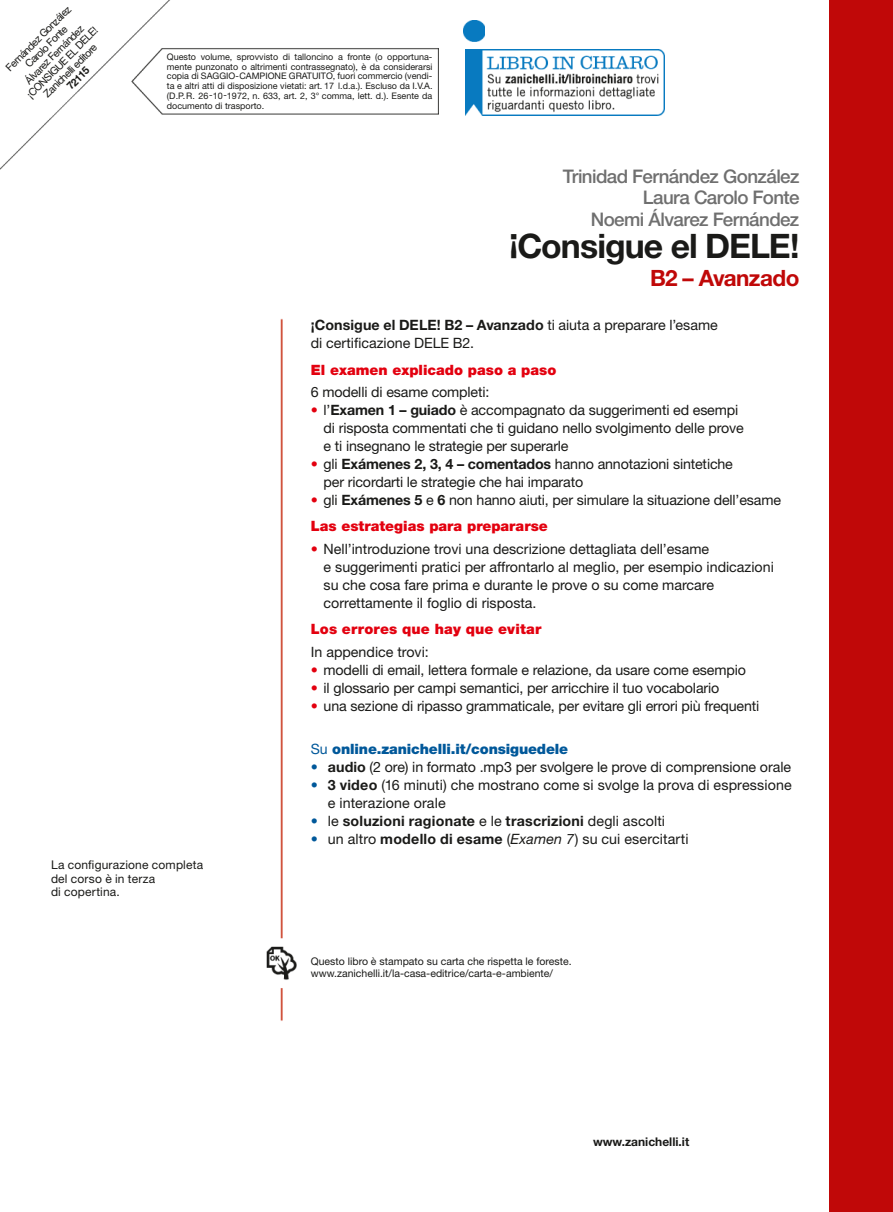
<style>
.page{position:relative;width:893px;height:1212px;background:#fff}
.page>*{position:absolute;margin:0;border:0;box-sizing:border-box;transform-origin:0 0}
.t1{font:700 33.75px "Helvetica Neue LT Std";letter-spacing:-.025em;color:#1a1a18}
.t2{font:700 22.5px "Helvetica Neue LT Std";letter-spacing:-.025em;color:#c00808}
.t3{font:500 18.75px/21px "Helvetica Neue LT Std";letter-spacing:-.03em;color:#6f6f6f;text-align:right}
.t4{font:14.25px/18px "Helvetica Neue LT Std";letter-spacing:-.01em;color:#1a1a18}
.t5{font:900 14.25px "Helvetica Neue LT Std";color:#e3000f}
.t6{font:700 14.25px "Helvetica Neue LT Std";letter-spacing:.015em;color:#1a1a18}
.t7{font:900 14.25px "Helvetica Neue LT Std";letter-spacing:-.01em;color:#00589a}
.t8{font:12px/13.5px "Helvetica Neue LT Std";letter-spacing:.015em;color:#1a1a18}
.t9{font:700 12px "Helvetica Neue LT Std";color:#1a1a18}
.t10{font:10.5px/11.2px "Helvetica Neue LT Std";color:#1a1a18}
.t11{font:700 10.5px "Helvetica Neue LT Std";color:#1a1a18}
.t12{font:9px/9.8px "Helvetica Neue LT Std";color:#1a1a18;text-align:justify}
.s1{font-weight:700}
.s2{color:#e3000f}
.s3{font-weight:900;color:#e3000f}
.s4{font-weight:400}
.s5{color:#00589a}
.s6{font-weight:400;color:#00589a}
.s7{font-style:italic}
</style>
<div class="page">
<div style="left:829px;top:0;width:64px;height:1212px;background:#c00808"></div>
<img style="left:464px;top:21px;width:21px;height:21px">
<img style="left:465px;top:49px;width:199px;height:66px">
<img style="left:0;top:0;width:438px;height:1021px">
<p class="t10" style="left:2px;top:69px;width:97px;text-align:center;rotate:-45deg">Fernández González<br>Carolo Fonte<br>Álvarez Fernández ¡CONSIGUE EL DELE!<br>Zanichelli editore</p>
<p class="t11" style="left:66px;top:85px;width:29px;rotate:-45deg">72115</p>
<p class="t12" style="left:167px;top:53px;width:267px">Questo volume, sprovvisto di talloncino a fronte (o opportuna&shy;mente punzonato o altrimenti contrassegnato), è da considerarsi copia di SAGGIO-CAMPIONE GRATUITO, fuori commercio (vendi&shy;ta e altri atti di disposizione vietati: art. 17 l.d.a.). Escluso da I.V.A. (D.P.R. 26-10-1972, n. 633, art. 2, 3° comma, lett. d.). Esente da documento di trasporto.</p>
<h3 class="t3" style="left:563px;top:166px;width:238px">Trinidad Fernández González<br>Laura Carolo Fonte<br>Noemi Álvarez Fernández</h3>
<h1 class="t1" style="left:509px;top:234px;width:292px">¡Consigue el DELE!</h1>
<h2 class="t2" style="left:650px;top:270px;width:151px">B2 – Avanzado</h2>
<p class="t4" style="left:311px;top:317px;width:408px"><span class="s1">¡Consigue el DELE! B2 – Avanzado</span> ti aiuta a preparare l’esame di certificazione DELE B2.</p>
<p class="t5" style="left:311px;top:364px;width:247px">El examen explicado paso a paso</p>
<p class="t4" style="left:311px;top:384px;width:180px">6 modelli di esame completi:</p>
<p class="t4" style="left:324px;top:402px;width:422px;text-indent:-13px"><span class="s2">•</span> l’<span class="s1">Examen 1 – guiado</span> è accompagnato da suggerimenti ed esempi di risposta commentati che ti guidano nello svolgimento delle prove e ti insegnano le strategie per superarle</p>
<p class="t4" style="left:324px;top:456px;width:411px;text-indent:-13px"><span class="s2">•</span> gli <span class="s1">Exámenes 2, 3, 4 – comentados</span> hanno annotazioni sintetiche per ricordarti le strategie che hai imparato</p>
<p class="t4" style="left:311px;top:488px;width:472px;line-height:26.5px"><span class="s2">•</span> gli <span class="s1">Exámenes 5</span> e <span class="s1">6</span> non hanno aiuti, per simulare la situazione dell’esame<br><span class="s3">Las estrategias para prepararse</span></p>
<p class="t4" style="left:324px;top:541px;width:452px;text-indent:-13px"><span class="s2">•</span> Nell’introduzione trovi una descrizione dettagliata dell’esame<br>e suggerimenti pratici per affrontarlo al meglio, per esempio indicazioni su che cosa fare prima e durante le prove o su come marcare correttamente il foglio di risposta.</p>
<p class="t5" style="left:311px;top:624px;width:232px">Los errores que hay que evitar</p>
<p class="t4" style="left:311px;top:644px;width:119px">In appendice trovi:</p>
<p class="t4" style="left:311px;top:662px;width:437px"><span class="s2">•</span> modelli di email, lettera formale e relazione, da usare come esempio</p>
<p class="t4" style="left:311px;top:680px;width:410px"><span class="s2">•</span> il glossario per campi semantici, per arricchire il tuo vocabolario</p>
<p class="t4" style="left:311px;top:698px;width:450px"><span class="s2">•</span> una sezione di ripasso grammaticale, per evitare gli errori più frequenti</p>
<p class="t7" style="left:311px;top:744px;width:259px"><span class="s4">Su</span> online.zanichelli.it/consiguedele</p>
<p class="t4" style="left:311px;top:759px;width:482px"><span class="s5">•</span> <span class="s1">audio</span> (2 ore) in formato .mp3 per svolgere le prove di comprensione orale</p>
<p class="t4" style="left:328px;top:777px;width:465px;text-indent:-17px"><span class="s5">•</span> <span class="s1">3 video</span> (16 minuti) che mostrano come si svolge la prova di espressione e interazione orale</p>
<p class="t6" style="left:311px;top:816px;width:356px"><span class="s6">•</span> <span class="s4">le</span> soluzioni ragionate <span class="s4">e le</span> trascrizioni <span class="s4">degli ascolti</span></p>
<p class="t4" style="left:311px;top:831px;width:379px"><span class="s5">•</span> un altro <span class="s1">modello di esame</span> (<span class="s7">Examen 7</span>) su cui esercitarti</p>
<p class="t8" style="left:51px;top:859px;width:154px">La configurazione completa del corso è in terza<br>di copertina.</p>
<p class="t10" style="left:311px;top:957px;width:262px;line-height:12px">Questo libro è stampato su carta che rispetta le foreste. www.zanichelli.it/la-casa-editrice/carta-e-ambiente/</p>
<p class="t9" style="left:593px;top:1137px;width:98px">www.zanichelli.it</p>
</div>
